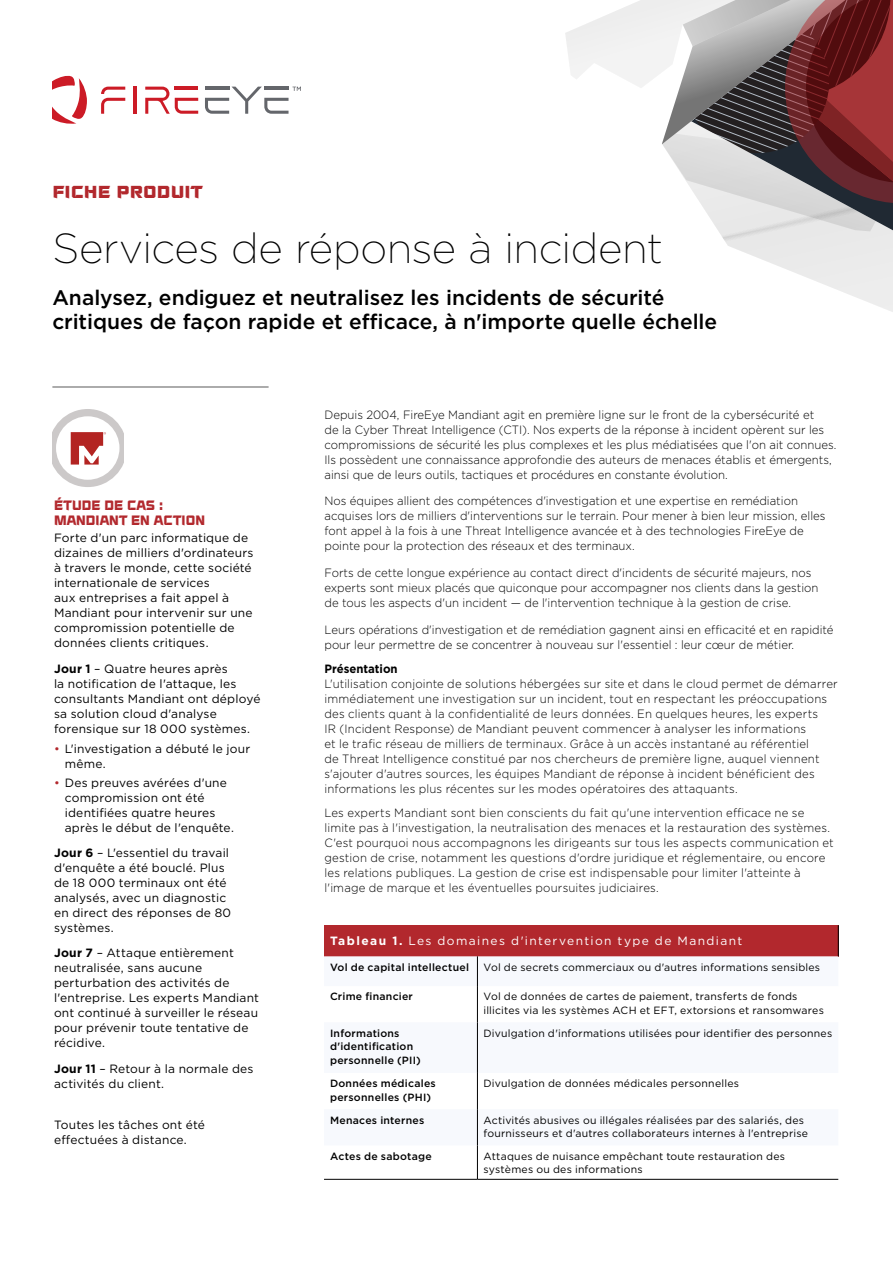
<style>
.page{position:relative;width:893px;height:1263px;background:#fff}
.page>*{position:absolute;margin:0;border:0;box-sizing:border-box;transform-origin:0 0}
.t1{font:200 42px "Gotham";letter-spacing:-.01em;color:#000}
.t2{font:500 21px/24px "Gotham";color:#000}
.t3{font:21px "Fire Eye Display U";color:#b2282d}
.t4{font:13.5px/15px "Fire Eye Display U";color:#b2282d}
.t5{font:300 12px/15px "Gotham";color:#000;scale:.95 1}
.t6{font:12px/15px "Gotham";letter-spacing:.015em;color:#000}
.t7{font:12px "Gotham";letter-spacing:.115em;color:#fff}
.t8{font:700 12px "Gotham";color:#000;scale:.95 1}
.t9{font:10.5px/13.5px "Gotham";letter-spacing:.02em;color:#000}
.t10{font:500 10.5px/13.5px "Gotham";letter-spacing:.025em;color:#000}
.s1{font-weight:700}
.s2{color:#b2282d}
</style>
<div class="page">
<hr style="left:133px;top:87px;width:4px;height:27px;background:#cc1b26">
<svg style="left:101px;top:87px;width:24px;height:27px"></svg>
<svg style="left:145px;top:87px;width:53px;height:27px"></svg>
<svg style="left:52px;top:75px;width:35px;height:49px"></svg>
<svg style="left:205px;top:87px;width:96px;height:27px"></svg>
<hr style="left:52px;top:387px;width:217px;height:1px;background:#000">
<svg style="left:565px;top:0;width:328px;height:312px"></svg>
<svg style="left:52px;top:409px;width:71px;height:78px"></svg>
<div style="left:324px;top:925px;width:514px;height:31px;background:#b2282d"></div>
<svg style="left:324px;top:956px;width:514px;height:189px"></svg>
<hr style="left:838px;top:925px;width:1px;height:31px;background:#000">
<hr style="left:477px;top:956px;width:1px;height:30px;background:#000">
<hr style="left:477px;top:986px;width:1px;height:36px;background:#000">
<hr style="left:477px;top:1022px;width:1px;height:51px;background:#000">
<hr style="left:477px;top:1073px;width:1px;height:36px;background:#000">
<hr style="left:477px;top:1109px;width:1px;height:36px;background:#000">
<hr style="left:477px;top:1145px;width:1px;height:34px;background:#000">
<hr style="left:324px;top:1179px;width:153px;height:1px;background:#000">
<hr style="left:477px;top:1179px;width:361px;height:1px;background:#000">
<h2 class="t3" style="left:52px;top:178px;width:152px">fiche produit</h2>
<h1 class="t1" style="left:52px;top:222px;width:612px">Services de réponse à incident</h1>
<h2 class="t2" style="left:52px;top:285px;width:666px">Analysez, endiguez et neutralisez les incidents de sécurité critiques de façon rapide et efficace, à n'importe quelle échelle</h2>
<p class="t4" style="left:54px;top:498px;width:152px">ÉTUDE DE CAS :<br>MANDIANT EN ACTION</p>
<p class="t6" style="left:54px;top:530px;width:201px">Forte d'un parc informatique de dizaines de milliers d'ordinateurs à travers le monde, cette société internationale de services<br>aux entreprises a fait appel à<br>Mandiant pour intervenir sur une compromission potentielle de données clients critiques.</p>
<p class="t6" style="left:54px;top:661px;width:208px"><span class="s1">Jour 1</span> – Quatre heures après<br>la notification de l'attaque, les consultants Mandiant ont déployé sa solution cloud d'analyse forensique sur 18 000 systèmes.</p>
<p class="t6" style="left:65px;top:740px;width:187px;text-indent:-11px"><span class="s2">•</span> L'investigation a débuté le jour même.</p>
<p class="t6" style="left:65px;top:775px;width:171px;text-indent:-11px"><span class="s2">•</span> Des preuves avérées d'une compromission ont été identifiées quatre heures après le début de l'enquête.</p>
<p class="t6" style="left:54px;top:845px;width:179px"><span class="s1">Jour 6</span> – L'essentiel du travail d'enquête a été bouclé. Plus de 18 000 terminaux ont été analysés, avec un diagnostic en direct des réponses de 80 systèmes.</p>
<p class="t6" style="left:54px;top:945px;width:207px"><span class="s1">Jour 7</span> – Attaque entièrement neutralisée, sans aucune perturbation des activités de l'entreprise. Les experts Mandiant ont continué à surveiller le réseau pour prévenir toute tentative de récidive.</p>
<p class="t6" style="left:54px;top:1061px;width:201px"><span class="s1">Jour 11</span> – Retour à la normale des activités du client.</p>
<p class="t6" style="left:54px;top:1117px;width:152px">Toutes les tâches ont été effectuées à distance.</p>
<p class="t5" style="left:324px;top:406px;width:540px">Depuis 2004, FireEye Mandiant agit en première ligne sur le front de la cybersécurité et<br>de la Cyber Threat Intelligence (CTI). Nos experts de la réponse à incident opèrent sur les compromissions de sécurité les plus complexes et les plus médiatisées que l'on ait connues.<br>Ils possèdent une connaissance approfondie des auteurs de menaces établis et émergents, ainsi que de leurs outils, tactiques et procédures en constante évolution.</p>
<p class="t5" style="left:324px;top:493px;width:529px">Nos équipes allient des compétences d'investigation et une expertise en remédiation acquises lors de milliers d'interventions sur le terrain. Pour mener à bien leur mission, elles font appel à la fois à une Threat Intelligence avancée et à des technologies FireEye de pointe pour la protection des réseaux et des terminaux.</p>
<p class="t5" style="left:324px;top:565px;width:521px">Forts de cette longue expérience au contact direct d'incidents de sécurité majeurs, nos experts sont mieux placés que quiconque pour accompagner nos clients dans la gestion de tous les aspects d'un incident — de l'intervention technique à la gestion de crise.</p>
<p class="t5" style="left:324px;top:622px;width:537px">Leurs opérations d'investigation et de remédiation gagnent ainsi en efficacité et en rapidité pour leur permettre de se concentrer à nouveau sur l'essentiel : leur cœur de métier.</p>
<p class="t8" style="left:324px;top:661px;width:79px">Présentation</p>
<p class="t5" style="left:324px;top:676px;width:542px">L'utilisation conjointe de solutions hébergées sur site et dans le cloud permet de démarrer immédiatement une investigation sur un incident, tout en respectant les préoccupations des clients quant à la confidentialité de leurs données. En quelques heures, les experts<br>IR (Incident Response) de Mandiant peuvent commencer à analyser les informations<br>et le trafic réseau de milliers de terminaux. Grâce à un accès instantané au référentiel<br>de Threat Intelligence constitué par nos chercheurs de première ligne, auquel viennent s'ajouter d'autres sources, les équipes Mandiant de réponse à incident bénéficient des informations les plus récentes sur les modes opératoires des attaquants.</p>
<p class="t5" style="left:324px;top:804px;width:538px">Les experts Mandiant sont bien conscients du fait qu'une intervention efficace ne se limite pas à l'investigation, la neutralisation des menaces et la restauration des systèmes.<br>C'est pourquoi nous accompagnons les dirigeants sur tous les aspects communication et gestion de crise, notamment les questions d'ordre juridique et réglementaire, ou encore les relations publiques. La gestion de crise est indispensable pour limiter l'atteinte à l'image de marque et les éventuelles poursuites judiciaires.</p>
<p class="t7" style="left:330px;top:933px;width:414px"><span class="s1">Tableau 1.</span> Les domaines d'intervention type de Mandiant</p>
<p class="t10" style="left:330px;top:960px;width:141px">Vol de capital intellectuel</p>
<p class="t9" style="left:483px;top:960px;width:338px">Vol de secrets commerciaux ou d'autres informations sensibles</p>
<p class="t10" style="left:330px;top:990px;width:84px">Crime financier</p>
<p class="t9" style="left:483px;top:990px;width:342px">Vol de données de cartes de paiement, transferts de fonds illicites via les systèmes ACH et EFT, extorsions et ransomwares</p>
<p class="t10" style="left:330px;top:1026px;width:92px">Informations d'identification personnelle (PII)</p>
<p class="t9" style="left:483px;top:1026px;width:350px">Divulgation d'informations utilisées pour identifier des personnes</p>
<p class="t10" style="left:330px;top:1077px;width:107px">Données médicales personnelles (PHI)</p>
<p class="t9" style="left:483px;top:1077px;width:257px">Divulgation de données médicales personnelles</p>
<p class="t10" style="left:330px;top:1113px;width:96px">Menaces internes</p>
<p class="t9" style="left:483px;top:1113px;width:326px">Activités abusives ou illégales réalisées par des salariés, des fournisseurs et d'autres collaborateurs internes à l'entreprise</p>
<p class="t10" style="left:330px;top:1149px;width:103px">Actes de sabotage</p>
<p class="t9" style="left:483px;top:1149px;width:303px">Attaques de nuisance empêchant toute restauration des systèmes ou des informations</p>
</div>
